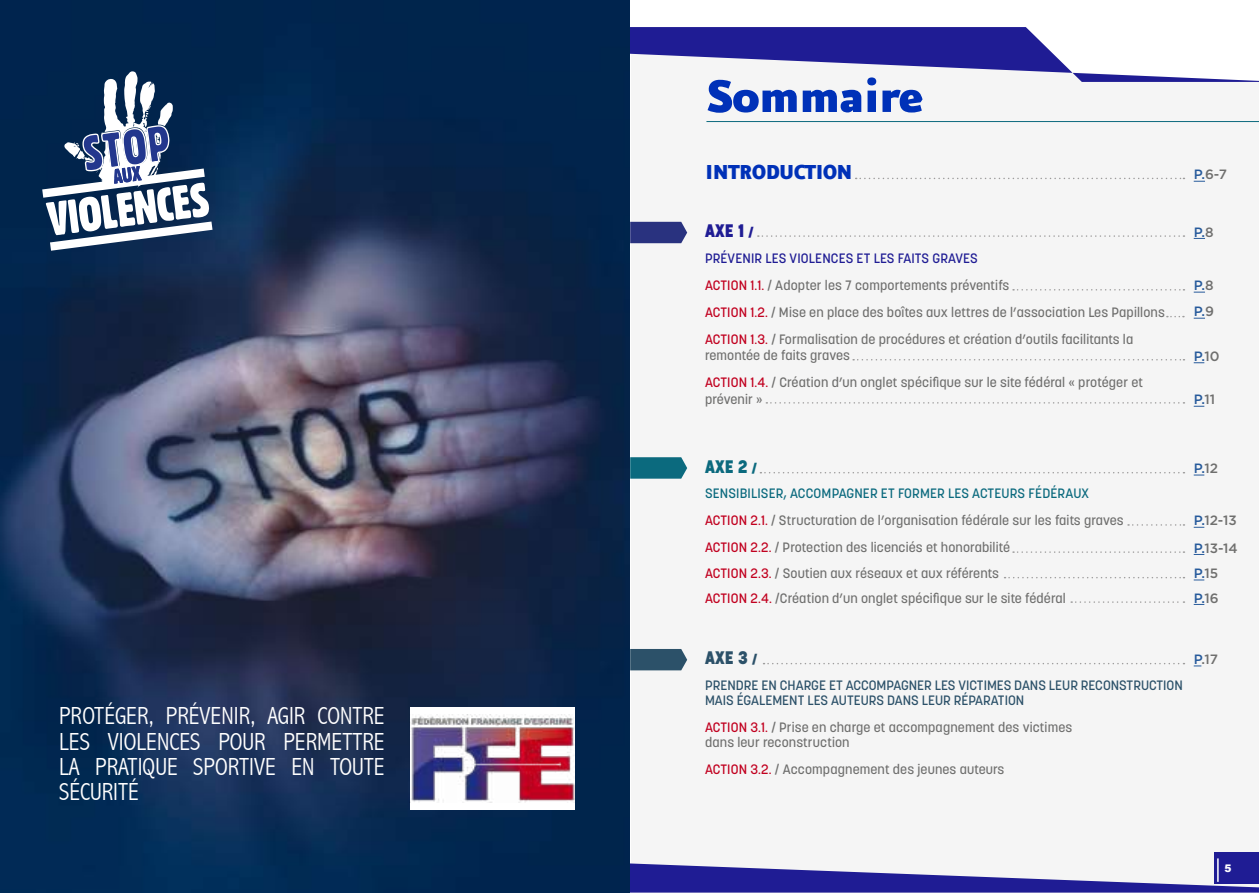
<style>
.page{position:relative;width:1259px;height:893px;background:#fff}
.page>*{position:absolute;margin:0;border:0;box-sizing:border-box;transform-origin:0 0}
.t1{font:900 54.3px "Eureka Sans";letter-spacing:-.025em;color:#0031b8}
.t2{font:300 condensed 24.75px/25.3px "Abadi";color:#fff;text-align:justify}
.t3{font:900 24.3px "Eureka Sans";letter-spacing:-.04em;color:#0031b8}
.t4{font:800 18px "Korolev";color:#1f1c94}
.t5{font:800 18px "Korolev";color:#0b6a7e}
.t6{font:800 18px "Korolev";color:#2c5169}
.t7{font:500 13.5px/27px "Korolev";letter-spacing:.01em;color:#6f6f6e}
.t8{font:500 13.5px/15px "Korolev";color:#2c5169}
.t9{font:500 13.5px/26.1px "Gotham";color:#265a9b}
.t10{font:500 13.5px/27.2px "Gotham";color:#6f6f6e}
.t11{font:900 10.5px "Arial";color:#fff}
.s1{font-size:13.5px}
.s2{color:#1f1c94}
.s3{color:#c1001f}
.s4{color:#265a9b}
.s5{color:#6f6f6e}
.s6{color:#0b6a7e}
</style>
<div class="page">
<div style="left:631px;top:122px;width:628px;height:549px;background:#f5f5f5"></div>
<svg style="left:629px;top:27px;width:630px;height:55px;fill:#1f1c94"></svg>
<svg style="left:629px;top:838px;width:630px;height:55px;fill:#f5f5f5"></svg>
<hr style="left:706px;top:121px;width:553px;height:1px;background:#0b6a7d">
<svg style="left:855px;top:178px;width:329px;height:1px"></svg>
<svg style="left:758px;top:235px;width:426px;height:2px"></svg>
<svg style="left:1013px;top:289px;width:171px;height:2px"></svg>
<svg style="left:853px;top:359px;width:331px;height:1px"></svg>
<svg style="left:766px;top:402px;width:418px;height:2px"></svg>
<svg style="left:760px;top:472px;width:424px;height:1px"></svg>
<svg style="left:763px;top:663px;width:421px;height:1px"></svg>
<svg style="left:1128px;top:524px;width:56px;height:2px"></svg>
<svg style="left:1013px;top:551px;width:171px;height:2px"></svg>
<svg style="left:1004px;top:577px;width:180px;height:1px"></svg>
<svg style="left:1071px;top:601px;width:113px;height:2px"></svg>
<svg style="left:1167px;top:316px;width:17px;height:1px"></svg>
<img style="left:0;top:0;width:629px;height:893px">
<svg style="left:42px;top:71px;width:170px;height:180px"></svg>
<svg style="left:1193px;top:181px;width:12px;height:1px"></svg>
<svg style="left:1193px;top:238px;width:12px;height:1px"></svg>
<svg style="left:1193px;top:292px;width:12px;height:1px"></svg>
<svg style="left:1193px;top:318px;width:12px;height:1px"></svg>
<div style="left:410px;top:707px;width:165px;height:103px;background:#fff"></div>
<img style="left:410px;top:715px;width:165px;height:88px">
<svg style="left:630px;top:222px;width:57px;height:21px"></svg>
<svg style="left:630px;top:457px;width:57px;height:22px"></svg>
<svg style="left:630px;top:649px;width:57px;height:21px"></svg>
<svg style="left:1009px;top:27px;width:250px;height:50px"></svg>
<h2 class="t2" style="left:59px;top:703px;width:327px">PROTÉGER, PRÉVENIR, AGIR CONTRE LES VIOLENCES POUR PERMETTRE LA PRATIQUE SPORTIVE EN TOUTE SÉCURITÉ</h2>
<h1 class="t1" style="left:706px;top:69px;width:218px">Sommaire</h1>
<h3 class="t3" style="left:705px;top:159px;width:149px">INTRODUCTION</h3>
<h3 class="t4" style="left:705px;top:220px;width:50px">AXE 1 <span class="s1">/</span></h3>
<p class="t7" style="left:705px;top:245px;width:461px"><span class="s2">PRÉVENIR LES VIOLENCES ET LES FAITS GRAVES<br></span><span class="s3">ACTION 1.1.</span> / Adopter les 7 comportements préventifs<br><span class="s3">ACTION 1.2.</span> / Mise en place des boîtes aux lettres de l’association Les Papillons <span class="s3">ACTION 1.3.</span> / Formalisation de procédures et création d’outils facilitants la</p>
<p class="t7" style="left:705px;top:342px;width:439px">remontée de faits graves<br><span class="s3">ACTION 1.4.</span> / Création d’un onglet spécifique sur le site fédéral « protéger et</p>
<p class="t7" style="left:705px;top:386px;width:59px">prévenir »</p>
<p class="t10" style="left:1193px;top:161px;width:35px"><span class="s4">P.</span>6-7</p>
<p class="t9" style="left:1193px;top:219px;width:21px">P.<span class="s5">8</span></p>
<p class="t9" style="left:1193px;top:272px;width:22px">P.<span class="s5">8<br></span>P.<span class="s5">9</span></p>
<p class="t9" style="left:1193px;top:343px;width:27px">P.<span class="s5">10</span></p>
<p class="t9" style="left:1193px;top:386px;width:23px">P.<span class="s5">11</span></p>
<h3 class="t5" style="left:705px;top:455px;width:53px">AXE 2 <span class="s1">/</span></h3>
<p class="t7" style="left:705px;top:480px;width:420px"><span class="s6">SENSIBILISER, ACCOMPAGNER ET FORMER LES ACTEURS FÉDÉRAUX<br></span><span class="s3">ACTION 2.1.</span> / Structuration de l’organisation fédérale sur les faits graves<br><span class="s3">ACTION 2.2.</span> / Protection des licenciés et honorabilité</p>
<p class="t7" style="left:705px;top:560px;width:362px;line-height:25.5px"><span class="s3">ACTION 2.3.</span> / Soutien aux réseaux et aux référents<br><span class="s3">ACTION 2.4.</span> /Création d’un onglet spécifique sur le site fédéral</p>
<p class="t9" style="left:1193px;top:455px;width:26px">P.<span class="s5">12</span></p>
<p class="t10" style="left:1193px;top:507px;width:45px"><span class="s4">P.</span>12-13<br><span class="s4">P.</span>13-14</p>
<p class="t9" style="left:1193px;top:561px;width:26px;line-height:24.5px">P.<span class="s5">15<br></span>P.<span class="s5">16</span></p>
<h3 class="t6" style="left:705px;top:646px;width:54px">AXE 3 <span class="s1">/</span></h3>
<p class="t8" style="left:705px;top:677px;width:479px">PRENDRE EN CHARGE ET ACCOMPAGNER LES VICTIMES DANS LEUR RECONSTRUCTION<br>MAIS ÉGALEMENT LES AUTEURS DANS LEUR RÉPARATION</p>
<p class="t7" style="left:705px;top:719px;width:369px;line-height:15px"><span class="s3">ACTION 3.1.</span> / Prise en charge et accompagnement des victimes dans leur reconstruction</p>
<p class="t7" style="left:705px;top:755px;width:301px"><span class="s3">ACTION 3.2.</span> / Accompagnement des jeunes auteurs</p>
<p class="t10" style="left:1193px;top:646px;width:26px"><span class="s4">P</span>.17</p>
<p class="t11" style="left:1224px;top:861px;width:9px">5</p>
</div>
